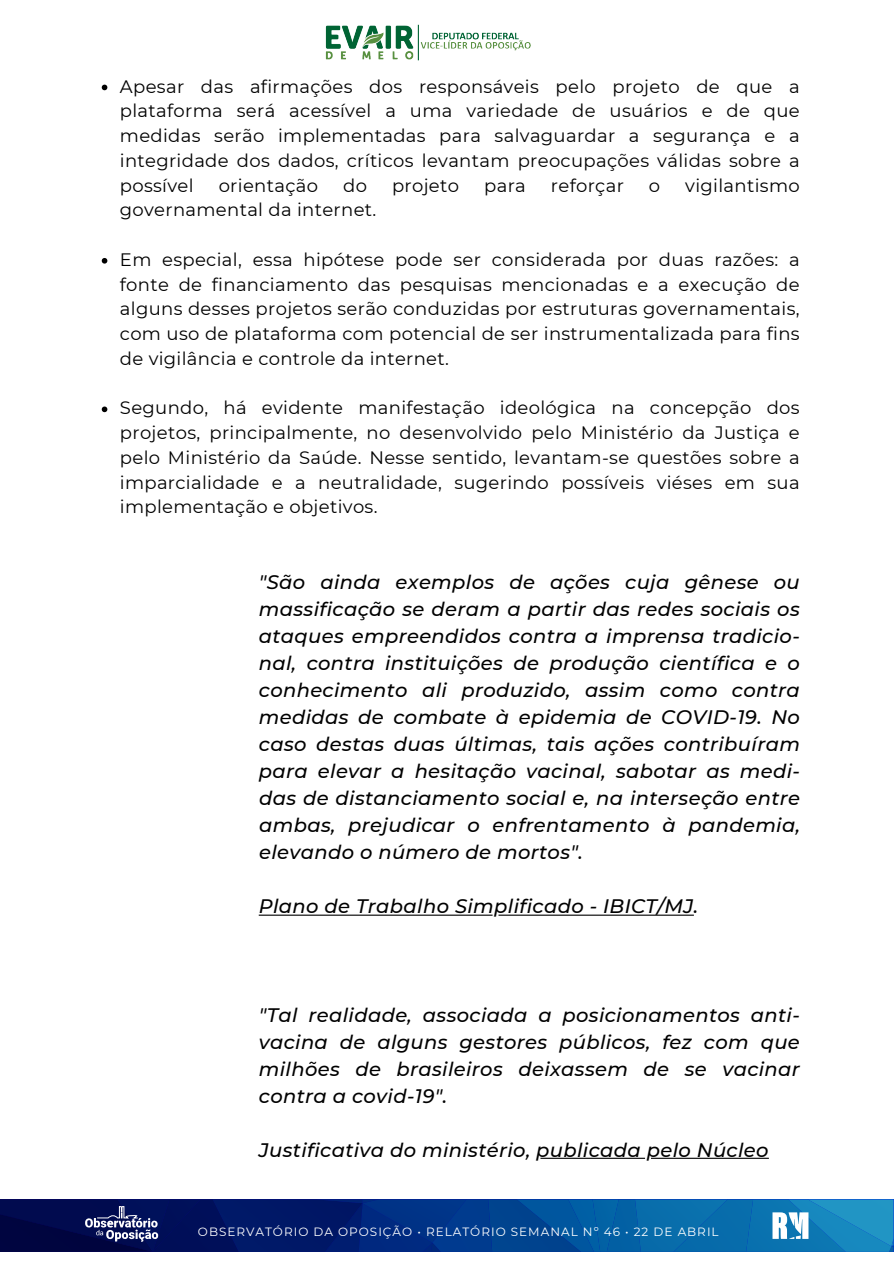
<style>
.page{position:relative;width:894px;height:1264px;background:#fff}
.page>*{position:absolute;margin:0;border:0;box-sizing:border-box;transform-origin:0 0}
.t1{font:italic 500 19.5px/27px "Montserrat";letter-spacing:.02em;color:#000;text-align:justify}
.t2{font:18px/24.8px "Montserrat";letter-spacing:.02em;color:#000;text-align:justify}
.t3{font:12px "Montserrat";letter-spacing:.085em;color:#fff}
</style>
<div class="page">
<svg style="left:0;top:1199px;width:893px;height:53px;background:#0b4388"></svg>
<svg style="left:102px;top:85px;width:5px;height:5px"></svg>
<svg style="left:102px;top:258px;width:5px;height:5px"></svg>
<svg style="left:102px;top:406px;width:5px;height:6px"></svg>
<hr style="left:498px;top:914px;width:195px;height:1px;background:#000">
<hr style="left:259px;top:914px;width:233px;height:1px;background:#000">
<hr style="left:650px;top:1157px;width:118px;height:1px;background:#000">
<hr style="left:540px;top:1157px;width:105px;height:1px;background:#000">
<img style="left:325px;top:24px;width:206px;height:37px">
<p class="t2" style="left:120px;top:73px;width:681px">Apesar das afirmações dos responsáveis pelo projeto de que a plataforma será acessível a uma variedade de usuários e de que medidas serão implementadas para salvaguardar a segurança e a integridade dos dados, críticos levantam preocupações válidas sobre a possível</p>
<p class="t2" style="left:219px;top:172px;width:101px">orientação</p>
<p class="t2" style="left:343px;top:172px;width:25px">do</p>
<p class="t2" style="left:392px;top:172px;width:69px">projeto</p>
<p class="t2" style="left:484px;top:172px;width:43px">para</p>
<p class="t2" style="left:550px;top:172px;width:74px">reforçar</p>
<p class="t2" style="left:648px;top:172px;width:13px">o</p>
<p class="t2" style="left:685px;top:172px;width:116px">vigilantismo</p>
<p class="t2" style="left:120px;top:197px;width:258px">governamental da internet.</p>
<p class="t2" style="left:120px;top:246px;width:681px">Em especial, essa hipótese pode ser considerada por duas razões: a fonte de financiamento das pesquisas mencionadas e a execução de alguns desses projetos serão conduzidas por estruturas governamentais, com uso de plataforma com potencial de ser instrumentalizada para fins de vigilância e controle da internet.</p>
<p class="t2" style="left:120px;top:395px;width:681px">Segundo, há evidente manifestação ideológica na concepção dos projetos, principalmente, no desenvolvido pelo Ministério da Justiça e pelo Ministério da Saúde. Nesse sentido, levantam-se questões sobre a imparcialidade e a neutralidade, sugerindo possíveis viéses em sua implementação e objetivos.</p>
<p class="t1" style="left:259px;top:568px;width:543px">"São ainda exemplos de ações cuja gênese ou massificação se deram a partir das redes sociais os ataques empreendidos contra a imprensa tradicio&shy;nal, contra instituições de produção científica e o conhecimento ali produzido, assim como contra medidas de combate à epidemia de COVID-19. No caso destas duas últimas, tais ações contribuíram para elevar a hesitação vacinal, sabotar as medi&shy;das de distanciamento social e, na interseção entre ambas, prejudicar o enfrentamento à pandemia, elevando o número de mortos".</p>
<p class="t1" style="left:259px;top:892px;width:441px">Plano de Trabalho Simplificado - IBICT/MJ.</p>
<p class="t1" style="left:259px;top:1000px;width:542px">"Tal realidade, associada a posicionamentos anti&shy;vacina de alguns gestores públicos, fez com que milhões de brasileiros deixassem de se vacinar contra a covid-19".</p>
<p class="t1" style="left:259px;top:1135px;width:511px">Justificativa do ministério, publicada pelo Núcleo</p>
<p class="t3" style="left:198px;top:1222px;width:522px">OBSERVATÓRIO DA OPOSIÇÃO • RELATÓRIO SEMANAL Nº 46 • 22 DE ABRIL</p>
</div>
